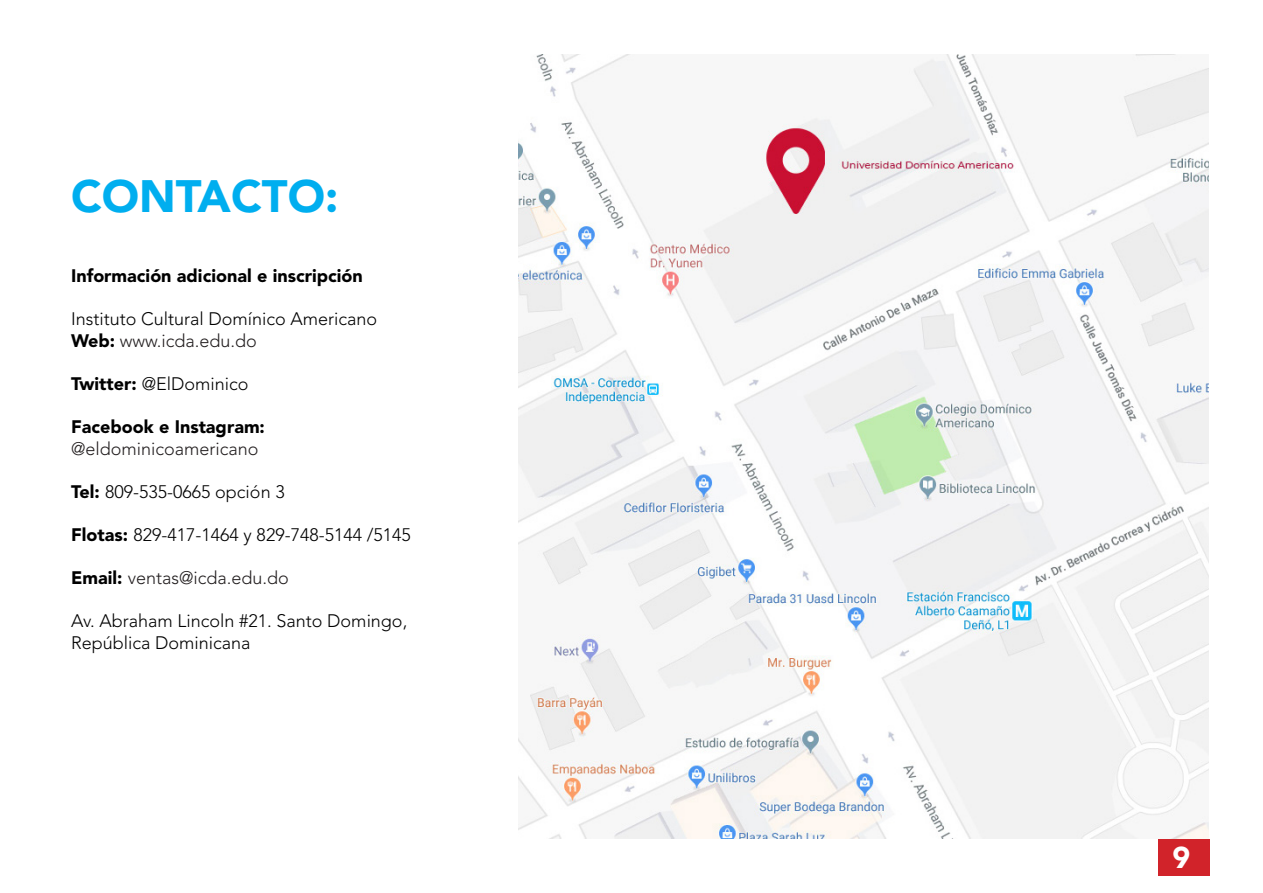
<style>
.page{position:relative;width:1263px;height:893px;background:#fff}
.page>*{position:absolute;margin:0;border:0;box-sizing:border-box;transform-origin:0 0}
.t1{font:900 45px "Avenir LT Std";color:#00aeef}
.t2{font:900 30px "Avenir LT Std";color:#fff}
.t3{font:300 18px "Avenir LT Std";color:#000}
.t4{font:300 18px "Avenir LT Std";color:#231f20}
.t5{font:900 18px "Avenir LT Std";color:#000}
.s1{font-weight:900;color:#000}
.s2{font-weight:900}
</style>
<div class="page">
<img style="left:519px;top:54px;width:690px;height:785px">
<div style="left:1159px;top:839px;width:51px;height:37px;background:#d1232a"></div>
<p class="t1" style="left:71px;top:169px;width:269px">CONTACTO:</p>
<p class="t5" style="left:71px;top:265px;width:293px">Información adicional e inscripción</p>
<p class="t3" style="left:71px;top:308px;width:308px">Instituto Cultural Domínico Americano</p>
<p class="t4" style="left:71px;top:330px;width:187px"><span class="s1">Web:</span> www.icda.edu.do</p>
<p class="t3" style="left:71px;top:373px;width:179px"><span class="s2">Twitter:</span> @ElDominico</p>
<p class="t5" style="left:71px;top:416px;width:195px">Facebook e Instagram:</p>
<p class="t4" style="left:71px;top:438px;width:189px">@eldominicoamericano</p>
<p class="t3" style="left:71px;top:481px;width:215px"><span class="s2">Tel:</span> 809-535-0665 opción 3</p>
<p class="t3" style="left:71px;top:524px;width:341px"><span class="s2">Flotas:</span> 829-417-1464 y 829-748-5144 /5145</p>
<p class="t4" style="left:71px;top:567px;width:219px"><span class="s1">Email:</span> ventas@icda.edu.do</p>
<p class="t3" style="left:71px;top:611px;width:338px">Av. Abraham Lincoln #21. Santo Domingo,</p>
<p class="t3" style="left:71px;top:632px;width:181px">República Dominicana</p>
<h2 class="t2" style="left:1172px;top:839px;width:19px">9</h2>
</div>
